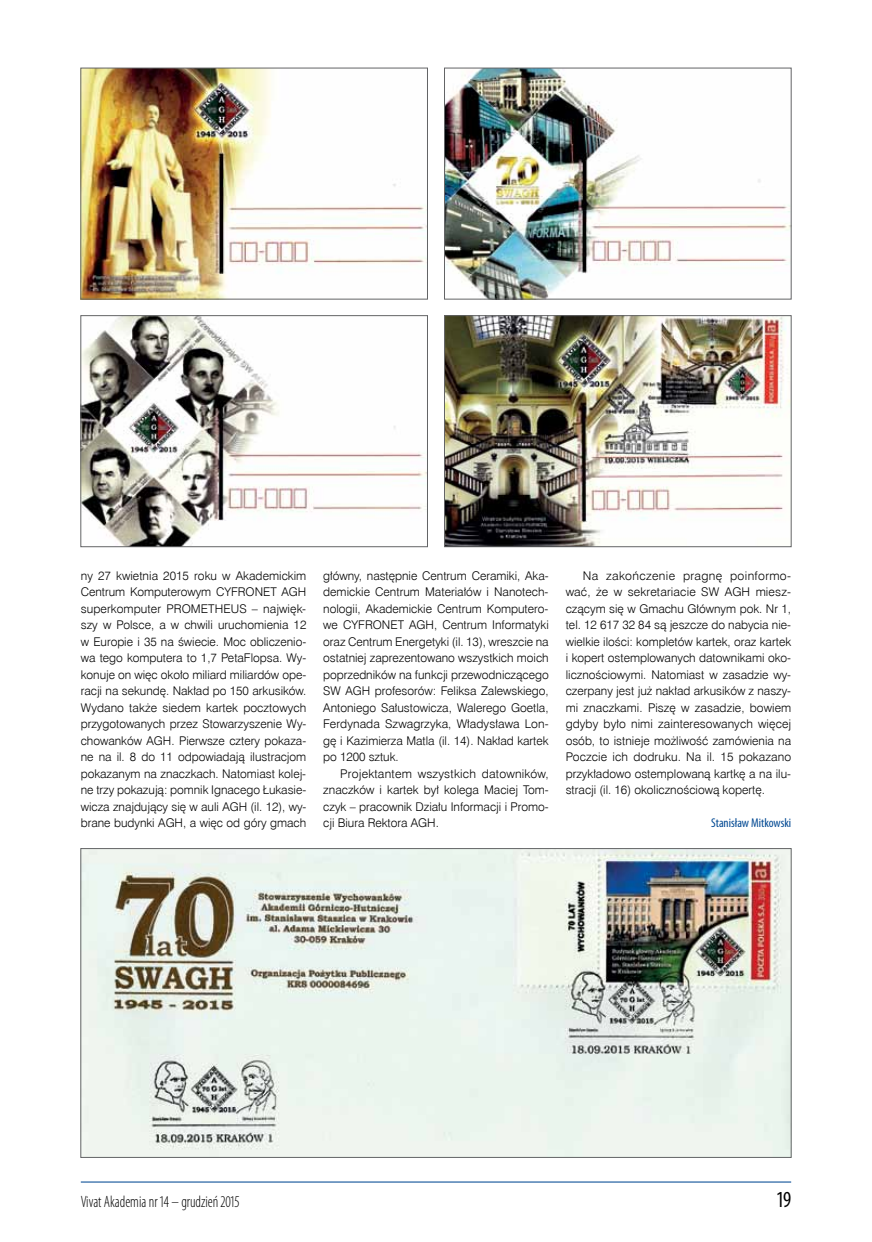
<style>
.page{position:relative;width:872px;height:1242px;background:#fff}
.page>*{position:absolute;margin:0;border:0;box-sizing:border-box;transform-origin:0 0}
.t1{font:condensed 23.1px "Myriad Pro";color:#000;scale:.91 1}
.t2{font:300 condensed 16.5px "Myriad Pro";color:#000;scale:.91 1}
.t3{font:condensed 12.75px "Myriad Pro";color:#004892}
.t4{font:12px/16.5px "Swis 721 Lt EU";color:#000;text-align:justify}
</style>
<div class="page">
<hr style="left:81px;top:1181px;width:710px;height:1px;background:#004892">
<img style="left:83px;top:317px;width:343px;height:228px">
<div style="left:81px;top:315px;width:347px;height:232px;border:1px solid #636466"></div>
<img style="left:83px;top:70px;width:343px;height:227px">
<div style="left:81px;top:68px;width:347px;height:231px;border:1px solid #636466"></div>
<img style="left:446px;top:317px;width:343px;height:228px">
<div style="left:444px;top:315px;width:347px;height:232px;border:1px solid #636466"></div>
<img style="left:83px;top:850px;width:706px;height:305px">
<img style="left:446px;top:70px;width:343px;height:227px">
<div style="left:444px;top:68px;width:347px;height:231px;border:1px solid #636466"></div>
<p class="t4" style="left:81px;top:567px;width:227px">ny 27 kwietnia 2015 roku w Akademickim Centrum Komputerowym CYFRONET AGH superkomputer PROMETHEUS – najwięk&shy;szy w Polsce, a w chwili uruchomienia 12 w Europie i 35 na świecie. Moc obliczenio&shy;wa tego komputera to 1,7 PetaFlopsa. Wy&shy;konuje on więc około miliard miliardów ope&shy;racji na sekundę. Nakład po 150 arkusików.<br>Wydano także siedem kartek pocztowych przygotowanych przez Stowarzyszenie Wy&shy;chowanków AGH. Pierwsze cztery pokaza&shy;ne na il. 8 do 11 odpowiadają ilustracjom pokazanym na znaczkach. Natomiast kolej&shy;ne trzy pokazują: pomnik Ignacego Łukasie&shy;wicza znajdujący się w auli AGH (il. 12), wy&shy;brane budynki AGH, a więc od góry gmach</p>
<p class="t4" style="left:323px;top:567px;width:227px">główny, następnie Centrum Ceramiki, Aka&shy;demickie Centrum Materiałów i Nanotech&shy;nologii, Akademickie Centrum Komputero&shy;we CYFRONET AGH, Centrum Informatyki oraz Centrum Energetyki (il. 13), wreszcie na ostatniej zaprezentowano wszystkich moich poprzedników na funkcji przewodniczącego SW AGH profesorów: Feliksa Zalewskiego, Antoniego Sałustowicza, Walerego Goetla, Ferdynada Szwagrzyka, Władysława Lon&shy;gę i Kazimierza Matla (il. 14). Nakład kartek po 1200 sztuk.</p>
<p class="t4" style="left:323px;top:765px;width:227px;text-indent:17px">Projektantem wszystkich datowników, znaczków i kartek był kolega Maciej Tom&shy;czyk – pracownik Działu Informacji i Promo&shy;cji Biura Rektora AGH.</p>
<p class="t4" style="left:566px;top:567px;width:227px;text-indent:17px">Na zakończenie pragnę poinformo&shy;wać, że w sekretariacie SW AGH miesz&shy;czącym się w Gmachu Głównym pok. Nr 1, tel. 12 617 32 84 są jeszcze do nabycia nie&shy;wielkie ilości: kompletów kartek, oraz kartek i kopert ostemplowanych datownikami oko&shy;licznościowymi. Natomiast w zasadzie wy&shy;czerpany jest już nakład arkusików z naszy&shy;mi znaczkami. Piszę w zasadzie, bowiem gdyby było nimi zainteresowanych więcej osób, to istnieje możliwość zamówienia na Poczcie ich dodruku. Na il. 15 pokazano przykładowo ostemplowaną kartkę a na ilu&shy;stracji (il. 16) okolicznościową kopertę.</p>
<p class="t3" style="left:711px;top:816px;width:81px">Stanisław Mitkowski</p>
<h2 class="t2" style="left:81px;top:1192px;width:176px">Vivat Akademia nr 14 – grudzień 2015</h2>
<h1 class="t1" style="left:777px;top:1186px;width:17px">19</h1>
</div>
